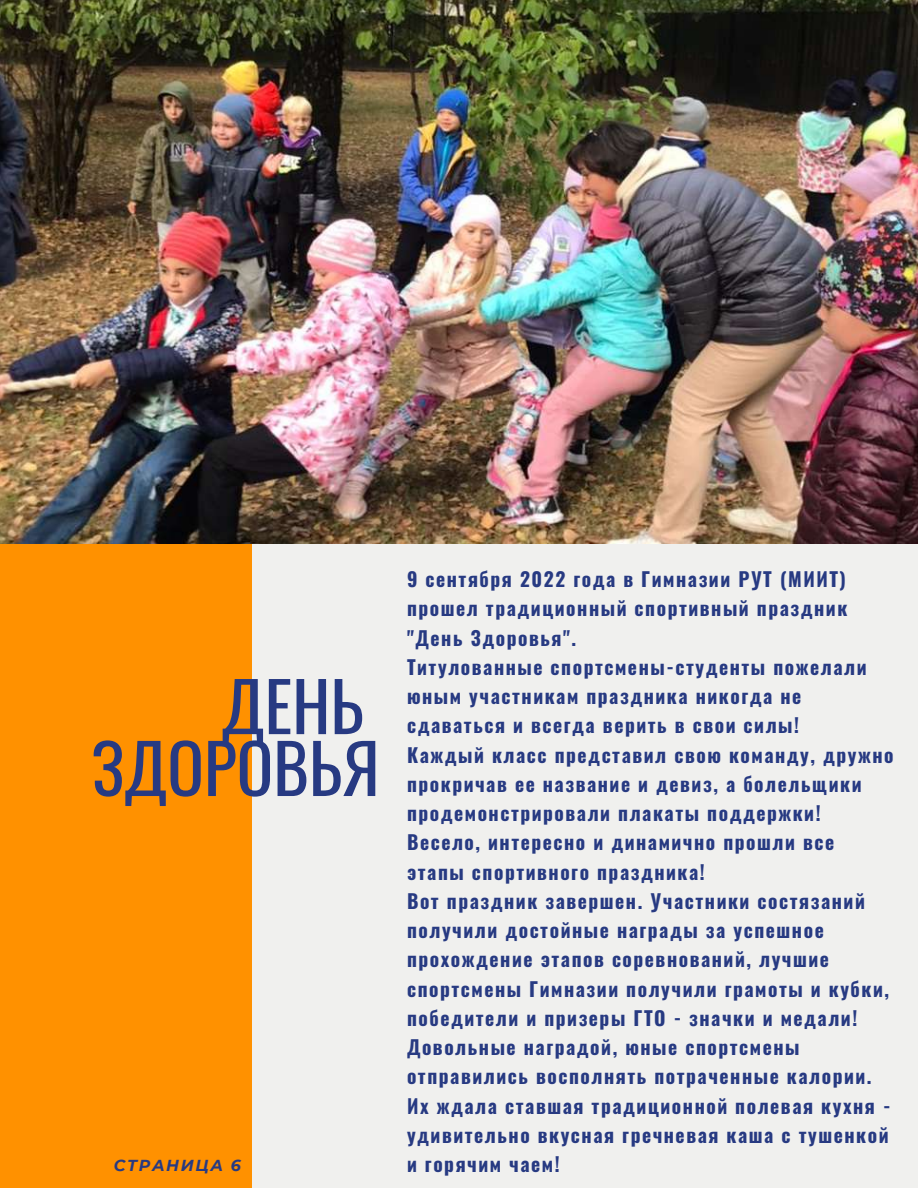
<style>
.page{position:relative;width:918px;height:1188px;background:#f0f0ee}
.page>*{position:absolute;margin:0;border:0;box-sizing:border-box;transform-origin:0 0}
.t1{font:68.1px/61.8px "Oswald";color:#273a82;text-align:right}
.t2{font:700 19.5px/29.2px "Oswald";letter-spacing:.08em;color:#273a82}
.t3{font:italic 700 15.9px "Montserrat";letter-spacing:.1em;color:#273a82}
</style>
<div class="page">
<div style="left:0;top:420px;width:252px;height:768px;background:#ff9100"></div>
<img style="left:0;top:0;width:918px;height:543px">
<h1 class="t1" style="left:92px;top:672px;width:289px">ДЕНЬ<br>ЗДОРОВЬЯ</h1>
<p class="t2" style="left:407px;top:564px;width:488px">9 сентября 2022 года в Гимназии РУТ (МИИТ) прошел традиционный спортивный праздник "День Здоровья".<br>Титулованные спортсмены-студенты пожелали юным участникам праздника никогда не сдаваться и всегда верить в свои силы!<br>Каждый класс представил свою команду, дружно прокричав ее название и девиз, а болельщики продемонстрировали плакаты поддержки!<br>Весело, интересно и динамично прошли все этапы спортивного праздника!<br>Вот праздник завершен. Участники состязаний получили достойные награды за успешное прохождение этапов соревнований, лучшие спортсмены Гимназии получили грамоты и кубки, победители и призеры ГТО - значки и медали!<br>Довольные наградой, юные спортсмены отправились восполнять потраченные калории.<br>Их ждала ставшая традиционной полевая кухня - удивительно вкусная гречневая каша с тушенкой</p>
<p class="t3" style="left:114px;top:1156px;width:129px">СТРАНИЦА 6</p>
<p class="t2" style="left:407px;top:1149px;width:154px">и горячим чаем!</p>
</div>
